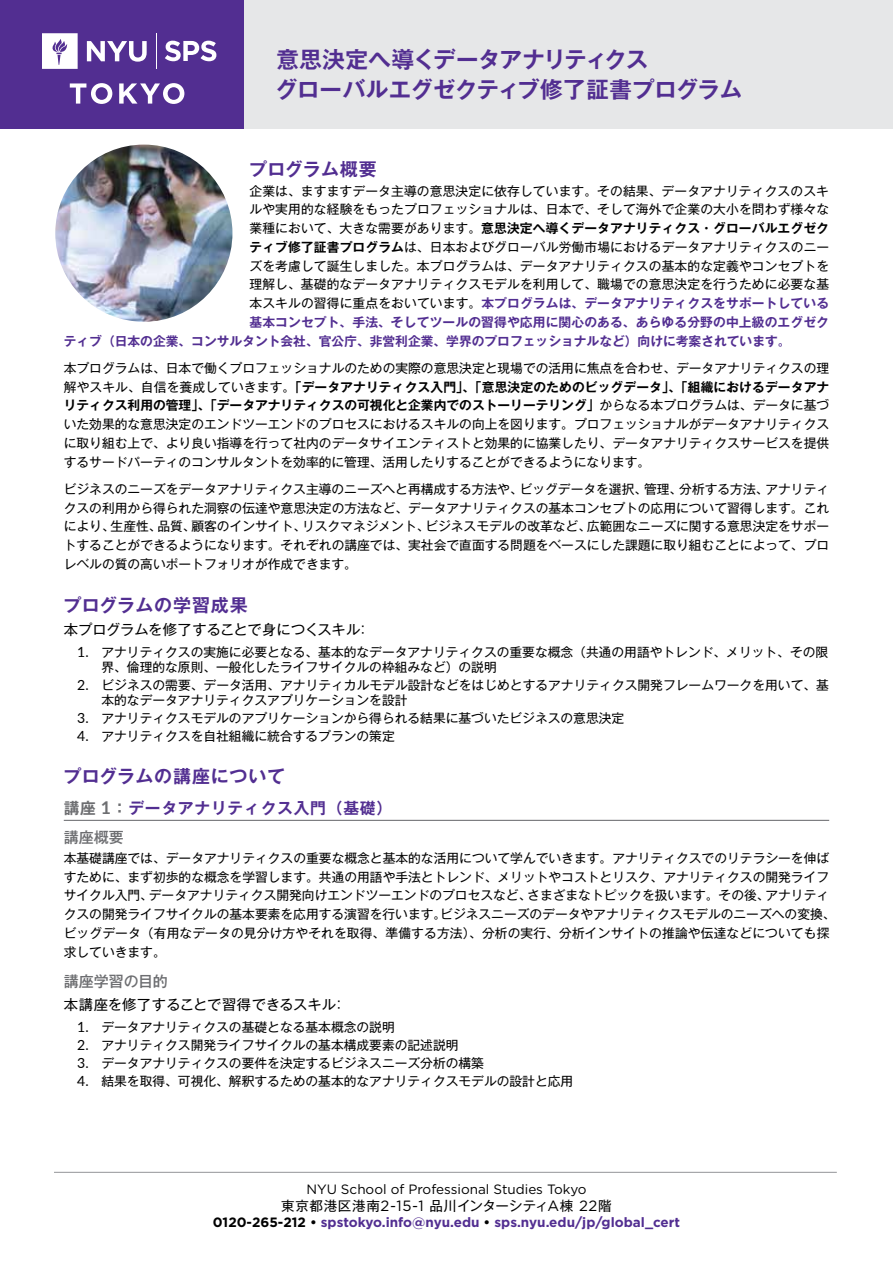
<style>
.page{position:relative;width:893px;height:1263px;background:#fff}
.page>*{position:absolute;margin:0;border:0;box-sizing:border-box;transform-origin:0 0}
.t1{font:700 22.5px/30px "Gothic MB101 Pro De";letter-spacing:-.015em;color:#522e91}
.t2{font:700 18px "Gothic MB101 Pro De";letter-spacing:.035em;color:#522e91}
.t3{font:700 18px "Gothic MB101 Pro De";letter-spacing:.01em;color:#522e91}
.t4{font:700 15.75px "Gothic MB101 Pro De";letter-spacing:.05em;color:#522e91}
.t5{font:500 15px "Gothic MB101 Pro";color:#6d6e71}
.t6{font:14.25px "Gothic MB101 Pro";letter-spacing:.01em;color:#000}
.t7{font:700 13.5px "Gotham";color:#522e91}
.t8{font:13.5px "Gotham";color:#000}
.t9{font:13.5px "Gothic MB101 Pro";letter-spacing:.035em;color:#000}
.t10{font:12.75px/18.8px "Gothic MB101 Pro";color:#000}
.t11{font:700 12.75px/18.8px "Gothic MB101 Pro De";letter-spacing:.01em;color:#000}
.t12{font:700 12.75px "Gothic MB101 Pro De";letter-spacing:.01em;color:#522e91}
.s1{font-family:"Gothic MB101 Pro";font-weight:400}
.s2{font-family:"Gothic MB101 Pro De";font-weight:700}
.s3{font-family:"Gothic MB101 Pro";font-weight:400;color:#000}
.s4{font-family:"Lato";font-size:14.1px}
.s5{color:#6d6e71}
.s6{font-family:"Lato";font-size:17.7px;color:#6d6e71}
.s7{font-family:"Gotham";font-size:14.85px}
.s8{color:#000}
</style>
<div class="page">
<div style="left:0;top:0;width:246px;height:128px;background:#522e91"></div>
<svg style="left:165px;top:41px;width:51px;height:20px"></svg>
<hr style="left:156px;top:33px;width:1px;height:36px;background:#fff">
<svg style="left:87px;top:41px;width:60px;height:21px"></svg>
<svg style="left:42px;top:33px;width:36px;height:36px"></svg>
<svg style="left:70px;top:83px;width:42px;height:21px"></svg>
<svg style="left:119px;top:83px;width:65px;height:21px"></svg>
<div style="left:245px;top:0;width:648px;height:128px;background:#e6e7e8"></div>
<hr style="left:54px;top:1172px;width:783px;height:1px;background:#939598">
<hr style="left:64px;top:820px;width:765px;height:1px;background:#6d6e71">
<img style="left:55px;top:145px;width:177px;height:177px;border-radius:89px">
<h1 class="t1" style="left:275px;top:42px;width:469px">意思決定へ導くデータアナリティクス<br>グローバルエグゼクティブ修了証書プログラム</h1>
<h2 class="t3" style="left:249px;top:154px;width:129px">プログラム概要</h2>
<p class="t10" style="left:249px;top:179px;width:581px">企業は、ますますデータ主導の意思決定に依存しています。その結果、データアナリティクスのスキルや実用的な経験をもったプロフェッショナルは、日本で、そして海外で企業の大小を問わず様々な</p>
<p class="t11" style="left:249px;top:217px;width:581px"><span class="s1">業種において、大きな需要があります。</span>意思決定へ導くデータアナリティクス・グローバルエグゼク</p>
<p class="t10" style="left:249px;top:236px;width:581px;text-align:justify"><span class="s2">ティブ修了証書プログラム</span>は、日本およびグローバル労働市場におけるデータアナリティクスのニーズを考慮して誕生しました。本プログラムは、データアナリティクスの基本的な定義やコンセプトを理解し、基礎的なデータアナリティクスモデルを利用して、職場での意思決定を行うために必要な基</p>
<p class="t12" style="left:249px;top:293px;width:581px"><span class="s3">本スキルの習得に重点をおいています。</span>本プログラムは、データアナリティクスをサポートしている</p>
<p class="t12" style="left:249px;top:311px;width:581px">基本コンセプト、手法、そしてツールの習得や応用に関心のある、あらゆる分野の中上級のエグゼク</p>
<p class="t12" style="left:64px;top:330px;width:728px">ティブ（日本の企業、コンサルタント会社、官公庁、非営利企業、学界のプロフェッショナルなど）向けに考案されています。</p>
<p class="t10" style="left:64px;top:357px;width:767px">本プログラムは、日本で働くプロフェッショナルのための実際の意思決定と現場での活用に焦点を合わせ、データアナリティクスの理</p>
<p class="t11" style="left:64px;top:376px;width:767px"><span class="s1">解やスキル、自信を養成していきます。</span>「データアナリティクス入門」、「意思決定のためのビッグデータ」、「組織におけるデータアナリティクス利用の管理」、「データアナリティクスの可視化と企業内でのストーリーテリング」<span class="s1">からなる本プログラムは、データに基づ</span></p>
<p class="t10" style="left:64px;top:413px;width:767px;text-align:justify">いた効果的な意思決定のエンドツーエンドのプロセスにおけるスキルの向上を図ります。プロフェッショナルがデータアナリティクスに取り組む上で、より良い指導を行って社内のデータサイエンティストと効果的に協業したり、データアナリティクスサービスを提供するサードパーティのコンサルタントを効率的に管理、活用したりすることができるようになります。</p>
<p class="t10" style="left:64px;top:478px;width:767px;text-align:justify">ビジネスのニーズをデータアナリティクス主導のニーズへと再構成する方法や、ビッグデータを選択、管理、分析する方法、アナリティクスの利用から得られた洞察の伝達や意思決定の方法など、データアナリティクスの基本コンセプトの応用について習得します。これにより、生産性、品質、顧客のインサイト、リスクマネジメント、ビジネスモデルの改革など、広範囲なニーズに関する意思決定をサポートすることができるようになります。それぞれの講座では、実社会で直面する問題をベースにした課題に取り組むことによって、プロレベルの質の高いポートフォリオが作成できます。</p>
<h2 class="t2" style="left:64px;top:590px;width:186px">プログラムの学習成果</h2>
<p class="t6" style="left:64px;top:618px;width:308px">本プログラムを修了することで身につくスキル：</p>
<p class="t10" style="left:101px;top:643px;width:728px;line-height:15px;text-indent:-24px"><span class="s4">1.</span> アナリティクスの実施に必要となる、基本的なデータアナリティクスの重要な概念（共通の用語やトレンド、メリット、その限界、倫理的な原則、一般化したライフサイクルの枠組みなど）の説明</p>
<p class="t10" style="left:101px;top:676px;width:729px;line-height:15px;text-indent:-24px"><span class="s4">2.</span> ビジネスの需要、データ活用、アナリティカルモデル設計などをはじめとするアナリティクス開発フレームワークを用いて、基本的なデータアナリティクスアプリケーションを設計</p>
<p class="t10" style="left:77px;top:707px;width:548px;line-height:18px"><span class="s4">3.</span>　アナリティクスモデルのアプリケーションから得られる結果に基づいたビジネスの意思決定<br><span class="s4">4.</span>　アナリティクスを自社組織に統合するプランの策定</p>
<h2 class="t2" style="left:64px;top:761px;width:223px">プログラムの講座について</h2>
<p class="t4" style="left:64px;top:794px;width:330px"><span class="s5">講座</span> <span class="s6">1</span><span class="s5">：</span>データアナリティクス入門（基礎）</p>
<p class="t5" style="left:64px;top:825px;width:61px">講座概要</p>
<p class="t10" style="left:64px;top:847px;width:773px">本基礎講座では、データアナリティクスの重要な概念と基本的な活用について学んでいきます。アナリティクスでのリテラシーを伸ばすために、まず初歩的な概念を学習します。共通の用語や手法とトレンド、メリットやコストとリスク、アナリティクスの開発ライフサイクル入門、データアナリティクス開発向けエンドツーエンドのプロセスなど、さまざまなトピックを扱います。その後、アナリティクスの開発ライフサイクルの基本要素を応用する演習を行います。ビジネスニーズのデータやアナリティクスモデルのニーズへの変換、ビッグデータ（有用なデータの見分け方やそれを取得、準備する方法）、分析の実行、分析インサイトの推論や伝達などについても探求していきます。</p>
<p class="t5" style="left:64px;top:968px;width:105px">講座学習の目的</p>
<p class="t6" style="left:64px;top:992px;width:284px">本講座を修了することで習得できるスキル：</p>
<p class="t10" style="left:77px;top:1016px;width:497px;line-height:18px"><span class="s4">1.</span>　データアナリティクスの基礎となる基本概念の説明<br><span class="s4">2.</span>　アナリティクス開発ライフサイクルの基本構成要素の記述説明<br><span class="s4">3.</span>　データアナリティクスの要件を決定するビジネスニーズ分析の構築<br><span class="s4">4.</span>　結果を取得、可視化、解釈するための基本的なアナリティクスモデルの設計と応用</p>
<p class="t8" style="left:306px;top:1180px;width:282px">NYU School of Professional Studies Tokyo</p>
<p class="t9" style="left:281px;top:1194px;width:332px">東京都港区港南<span class="s7">2-15-1</span> 品川インターシティ<span class="s7">A</span>棟 <span class="s7">22</span>階</p>
<p class="t7" style="left:213px;top:1213px;width:469px"><span class="s8">0120-265-212 •</span> spstokyo.info@nyu.edu <span class="s8">•</span> sps.nyu.edu/jp/global_cert</p>
</div>
